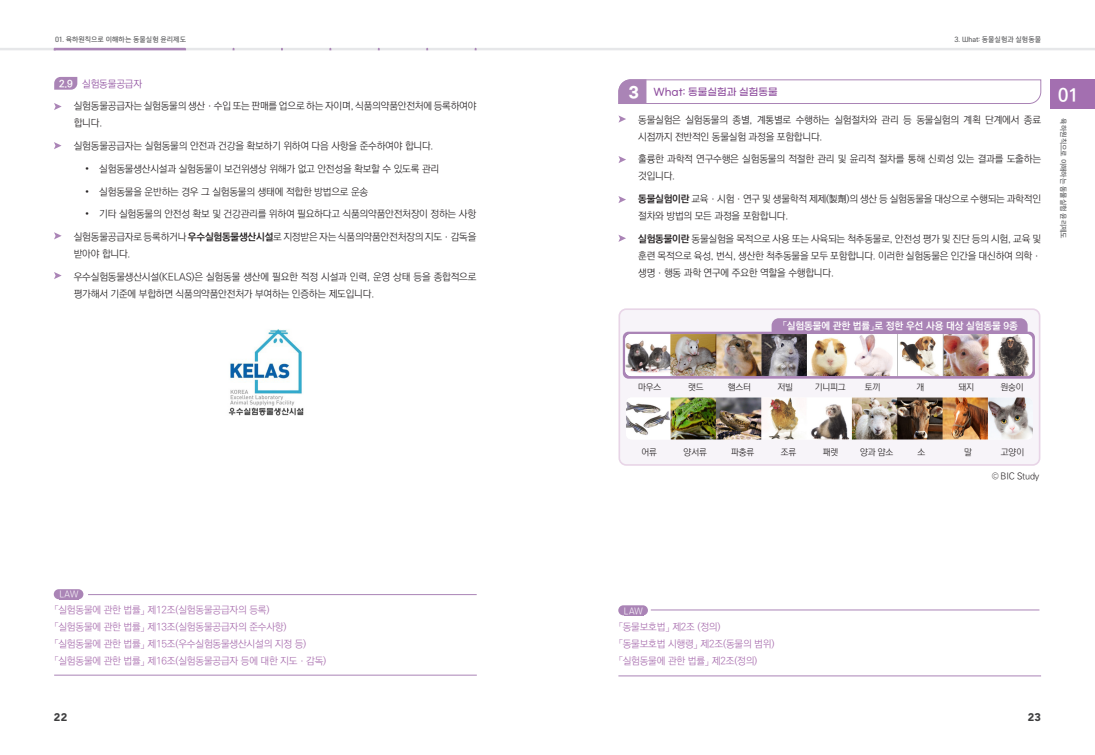
<style>
.page{position:relative;width:1095px;height:755px;background:#fff}
.page>*{position:absolute;margin:0;border:0;box-sizing:border-box;transform-origin:0 0}
.t1{font:18px "Ko Pub World Dotum PB";color:#fff}
.t2{font:700 15px "Gmarket Sans";color:#fff}
.t3{font:900 11px "Avenir";color:#3e3e3f}
.t4{font:10px/17px "Ko Pub World Dotum PL";letter-spacing:-.02em;color:#231f20}
.t5{font:10px "Ko Pub World Dotum PL";letter-spacing:-.02em;color:#a76cad}
.t6{font:10px "Ko Pub World Dotum PB";letter-spacing:-.01em;color:#fff}
.t7{font:500 10px "Gmarket Sans";color:#8d4c9d}
.t8{font:10px "Ko Pub World Dotum PL";letter-spacing:-.02em;color:#8d4c9d}
.t9{font:9px "Ko Pub World Dotum PL";letter-spacing:-.02em;color:#231f20}
.본문{font:9px "Ko Pub World Dotum PL";letter-spacing:.025em;color:#fff;scale:.93 1}
.t10{font:7px "Infinity Sans";color:#57585a}
.s1{font-family:"Ko Pub World Dotum PB"}
</style>
<div class="page">
<hr style="left:0;top:48px;width:1094px;height:2px;background:#e6e7e9">
<svg style="left:54px;top:48px;width:132px;height:2px"></svg>
<div style="left:1050px;top:79px;width:44px;height:30px;background:#a36fb0"></div>
<img style="left:228px;top:329px;width:76px;height:87px">
<hr style="left:88px;top:593px;width:388px;height:1px;background:#aa84b6">
<hr style="left:54px;top:674px;width:422px;height:1px;background:#aa84b6">
<svg style="left:54px;top:77px;width:23px;height:13px"></svg>
<svg style="left:54px;top:103px;width:8px;height:7px"></svg>
<svg style="left:54px;top:232px;width:8px;height:7px"></svg>
<svg style="left:54px;top:272px;width:8px;height:7px"></svg>
<hr style="left:650px;top:609px;width:389px;height:1px;background:#aa84b6">
<hr style="left:618px;top:675px;width:422px;height:1px;background:#aa84b6">
<svg style="left:618px;top:115px;width:8px;height:8px"></svg>
<svg style="left:618px;top:156px;width:8px;height:7px"></svg>
<svg style="left:618px;top:196px;width:8px;height:7px"></svg>
<svg style="left:618px;top:234px;width:8px;height:8px"></svg>
<svg style="left:618px;top:79px;width:423px;height:25px"></svg>
<div style="left:619px;top:309px;width:420px;height:155px;background:#f7f4f9;border-radius:7px"></div>
<div style="left:618px;top:308px;width:422px;height:157px;border:2px solid #e8d5e7;border-radius:7px"></div>
<div style="left:618px;top:605px;width:29px;height:10px;background:#aa84b6;border-radius:5px"></div>
<svg style="left:54px;top:588px;width:29px;height:10px"></svg>
<div style="left:59px;top:589px;width:20px;height:9px;background:#aa84b6"></div>
<svg style="left:54px;top:142px;width:8px;height:7px"></svg>
<div style="left:622px;top:331px;width:412px;height:47px;background:#aa84b6;border-radius:6px"></div>
<img style="left:625px;top:334px;width:406px;height:42px">
<img style="left:626px;top:397px;width:406px;height:42px">
<svg style="left:771px;top:318px;width:256px;height:14px;background:#ab86b7"></svg>
<p class="t10" style="left:55px;top:35px;width:132px">01. 육하원칙으로 이해하는 동물실험 윤리제도</p>
<p class="t8" style="left:82px;top:76px;width:61px">실험동물공급자</p>
<p class="t4" style="left:74px;top:98px;width:404px">실험동물공급자는 실험동물의 생산ㆍ수입 또는 판매를 업으로 하는 자이며, 식품의약품안전처에 등록하여야 합니다.</p>
<p class="t4" style="left:74px;top:138px;width:361px">실험동물공급자는 실험동물의 안전과 건강을 확보하기 위하여 다음 사항을 준수하여야 합니다.</p>
<p class="t4" style="left:85px;top:160px;width:355px">• 실험동물생산시설과 실험동물이 보건위생상 위해가 없고 안전성을 확보할 수 있도록 관리</p>
<p class="t4" style="left:85px;top:183px;width:285px">• 실험동물을 운반하는 경우 그 실험동물의 생태에 적합한 방법으로 운송</p>
<p class="t4" style="left:85px;top:206px;width:392px">• 기타 실험동물의 안전성 확보 및 건강관리를 위하여 필요하다고 식품의약품안전처장이 정하는 사항</p>
<p class="t4" style="left:74px;top:228px;width:404px">실험동물공급자로 등록하거나 <span class="s1">우수실험동물생산시설</span>로 지정받은 자는 식품의약품안전처장의 지도ㆍ감독을 받아야 합니다.</p>
<p class="t4" style="left:74px;top:268px;width:404px">우수실험동물생산시설(KELAS)은 실험동물 생산에 필요한 적정 시설과 인력, 운영 상태 등을 종합적으로 평가해서 기준에 부합하면 식품의약품안전처가 부여하는 인증하는 제도입니다.</p>
<p class="t6" style="left:59px;top:77px;width:15px">2.9</p>
<p class="t2" style="left:629px;top:83px;width:12px">3</p>
<p class="t7" style="left:653px;top:87px;width:126px">What: 동물실험과 실험동물</p>
<p class="t10" style="left:954px;top:35px;width:88px">3. What: 동물실험과 실험동물</p>
<p class="t4" style="left:638px;top:111px;width:404px">동물실험은 실험동물의 종별, 계통별로 수행하는 실험절차와 관리 등 동물실험의 계획 단계에서 종료 시점까지 전반적인 동물실험 과정을 포함합니다.</p>
<p class="t4" style="left:638px;top:151px;width:404px">훌륭한 과학적 연구수행은 실험동물의 적절한 관리 및 윤리적 절차를 통해 신뢰성 있는 결과를 도출하는 것입니다.</p>
<p class="t4" style="left:638px;top:191px;width:404px"><span class="s1">동물실험이란</span> 교육ㆍ시험ㆍ연구 및 생물학적 제제(製劑)의 생산 등 실험동물을 대상으로 수행되는 과학적인 절차와 방법의 모든 과정을 포함합니다.</p>
<p class="t4" style="left:638px;top:230px;width:404px;text-align:justify"><span class="s1">실험동물이란</span> 동물실험을 목적으로 사용 또는 사육되는 척추동물로, 안전성 평가 및 진단 등의 시험, 교육 및 훈련 목적으로 육성, 번식, 생산한 척추동물을 모두 포함합니다. 이러한 실험동물은 인간을 대신하여 의학ㆍ생명ㆍ행동 과학 연구에 주요한 역할을 수행합니다.</p>
<p class="t6" style="left:782px;top:318px;width:237px">「실험동물에 관한 법률」로 정한 우선 사용 대상 실험동물 9종</p>
<h1 class="t1" style="left:1057px;top:82px;width:22px">01</h1>
<p class="t10" style="left:1067px;top:118px;width:122px;rotate:90deg">육하원칙으로 이해하는 동물실험 윤리제도</p>
<p class="t9" style="left:638px;top:381px;width:25px">마우스</p>
<p class="t9" style="left:687px;top:381px;width:17px">랫드</p>
<p class="t9" style="left:727px;top:381px;width:25px">햄스터</p>
<p class="t9" style="left:777px;top:381px;width:17px">저빌</p>
<p class="t9" style="left:814px;top:381px;width:32px">기니피그</p>
<p class="t9" style="left:864px;top:381px;width:17px">토끼</p>
<p class="t9" style="left:916px;top:381px;width:9px">개</p>
<p class="t9" style="left:958px;top:381px;width:17px">돼지</p>
<p class="t9" style="left:1000px;top:381px;width:25px">원숭이</p>
<p class="t9" style="left:641px;top:445px;width:17px">어류</p>
<p class="t9" style="left:683px;top:445px;width:25px">양서류</p>
<p class="t9" style="left:730px;top:445px;width:25px">파충류</p>
<p class="t9" style="left:780px;top:445px;width:17px">조류</p>
<p class="t9" style="left:822px;top:445px;width:17px">패렛</p>
<p class="t9" style="left:859px;top:445px;width:35px">양과 얌소</p>
<p class="t9" style="left:917px;top:445px;width:9px">소</p>
<p class="t9" style="left:963px;top:445px;width:9px">말</p>
<p class="t9" style="left:1000px;top:445px;width:25px">고양이</p>
<p class="t9" style="left:991px;top:469px;width:49px">© BIC Study</p>
<p class="본문" style="left:59px;top:588px;width:22px">LAW</p>
<p class="t5" style="left:54px;top:602px;width:217px">「실험동물에 관한 법률」 제12조(실험동물공급자의 등록)</p>
<p class="t5" style="left:54px;top:619px;width:234px">「실험동물에 관한 법률」 제13조(실험동물공급자의 준수사항)</p>
<p class="t5" style="left:54px;top:636px;width:253px">「실험동물에 관한 법률」 제15조(우수실험동물생산시설의 지정 등)</p>
<p class="t5" style="left:54px;top:653px;width:273px">「실험동물에 관한 법률」 제16조(실험동물공급자 등에 대한 지도ㆍ감독)</p>
<p class="본문" style="left:623px;top:604px;width:22px">LAW</p>
<p class="t5" style="left:618px;top:619px;width:104px">「동물보호법」 제2조 (정의)</p>
<p class="t5" style="left:618px;top:636px;width:157px">「동물보호법 시행령」 제2조(동물의 범위)</p>
<p class="t5" style="left:618px;top:653px;width:140px">「실험동물에 관한 법률」 제2조(정의)</p>
<p class="t3" style="left:54px;top:709px;width:15px">22</p>
<p class="t3" style="left:1027px;top:709px;width:15px">23</p>
</div>
